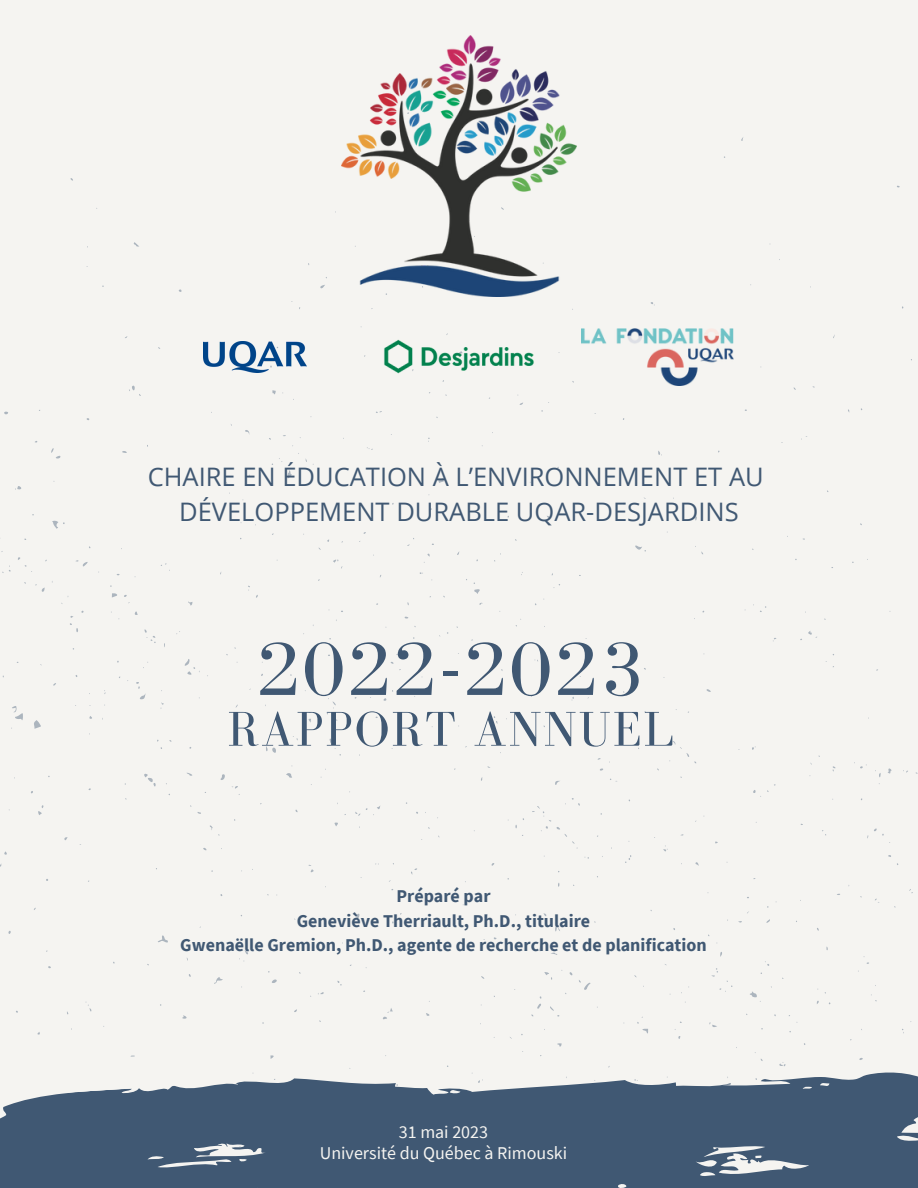
<style>
.page{position:relative;width:918px;height:1188px;background:#fff}
.page>*{position:absolute;margin:0;border:0;box-sizing:border-box;transform-origin:0 0}
.t1{font:78.6px "Bodoni FLF";letter-spacing:.04em;color:#405873}
.t2{font:50.25px "Bodoni FLF";letter-spacing:.04em;color:#405873}
.t3{font:25.5px "Open Sans";color:#405873}
.t4{font:700 18px "Source Sans Pro";color:#405873}
.t5{font:18px "Source Sans Pro";color:#f5f4f1}
</style>
<div class="page">
<div style="left:0;top:0;width:918px;height:1029px;background:#f5f4f1"></div>
<svg style="left:0;top:1029px;width:918px;height:159px;fill:#405873"></svg>
<img style="left:371px;top:329px;width:176px;height:55px">
<img style="left:203px;top:342px;width:104px;height:30px">
<img style="left:582px;top:329px;width:152px;height:56px">
<img style="left:342px;top:35px;width:235px;height:261px">
<p class="t3" style="left:148px;top:458px;width:618px">CHAIRE EN ÉDUCATION À L’ENVIRONNEMENT ET AU</p>
<p class="t3" style="left:179px;top:493px;width:561px">DÉVELOPPEMENT DURABLE UQAR-DESJARDINS</p>
<p class="t1" style="left:257px;top:626px;width:387px">2022-2023</p>
<p class="t2" style="left:227px;top:702px;width:448px">RAPPORT ANNUEL</p>
<p class="t4" style="left:396px;top:884px;width:96px">Préparé par</p>
<p class="t4" style="left:297px;top:909px;width:295px">Geneviève Therriault, Ph.D., titulaire</p>
<p class="t4" style="left:180px;top:934px;width:528px">Gwenaëlle Gremion, Ph.D., agente de recherche et de planification</p>
<p class="t5" style="left:399px;top:1120px;width:91px">31 mai 2023</p>
<p class="t5" style="left:320px;top:1141px;width:249px">Université du Québec à Rimouski</p>
</div>
